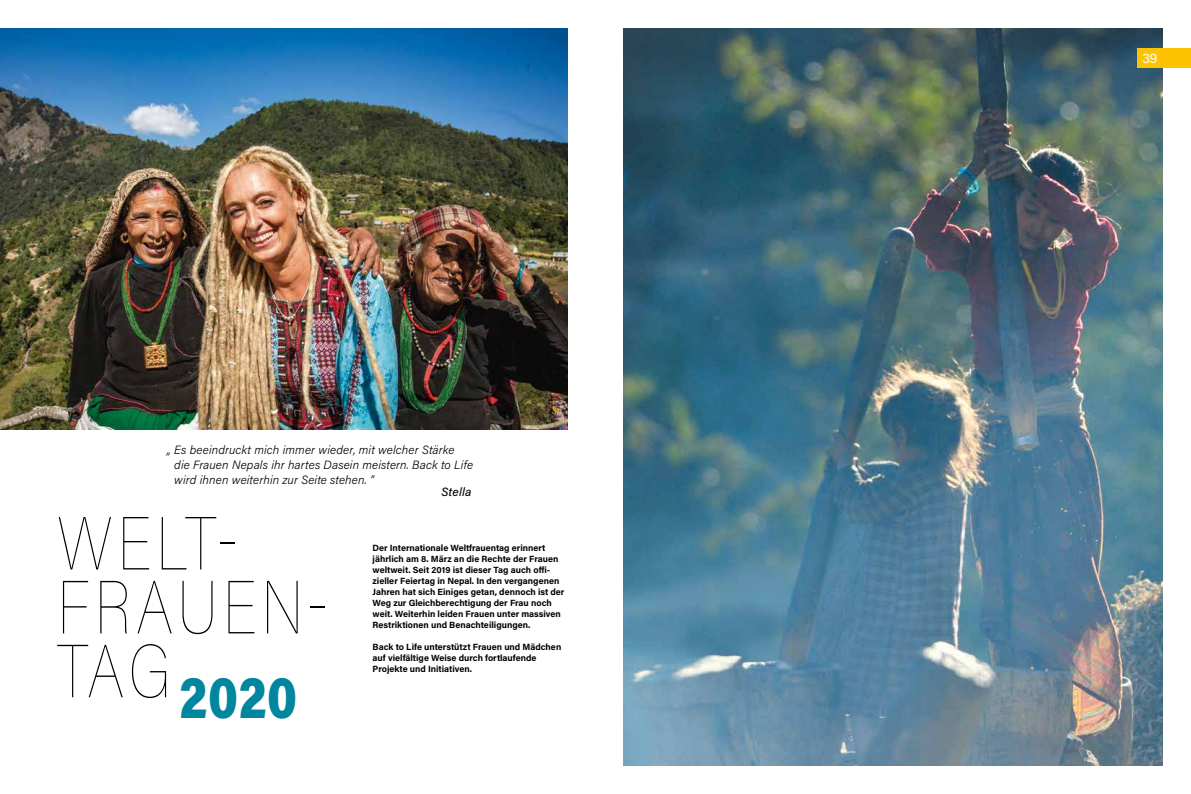
<style>
.page{position:relative;width:1191px;height:794px;background:#fff}
.page>*{position:absolute;margin:0;border:0;box-sizing:border-box;transform-origin:0 0}
.t1{font:100 74.5px/63.9px "Acumin Pro";letter-spacing:.085em;color:#000;scale:.8 1}
.t2{font:900 57.3px "Acumin Pro";color:#00869f;scale:.8 1}
.t3{font:14px "Acumin Pro";color:#fff}
.t4{font:italic 300 12px/15px "Acumin Pro";letter-spacing:.01em;color:#000}
.t5{font:italic 500 12px "Acumin Pro";letter-spacing:.02em;color:#000}
.t6{font:700 9px/11px "Acumin Pro";color:#000}
</style>
<div class="page">
<img style="left:0;top:28px;width:567px;height:402px">
<img style="left:624px;top:28px;width:538px;height:737px">
<div style="left:1137px;top:48px;width:54px;height:20px;background:#fdc300"></div>
<h3 class="t4" style="left:174px;top:442px;width:300px;text-indent:-7px">„ Es beeindruckt mich immer wieder, mit welcher Stärke die Frauen Nepals ihr hartes Dasein meistern. Back to Life wird ihnen weiterhin zur Seite stehen. ”</h3>
<h3 class="t5" style="left:441px;top:483px;width:32px">Stella</h3>
<h1 class="t1" style="left:57px;top:509px;width:340px">WELT-<br>FRAUEN-</h1>
<h2 class="t2" style="left:57px;top:657px;width:301px"><sup>TAG</sup> 2020</h2>
<p class="t6" style="left:372px;top:542px;width:193px">Der Internationale Weltfrauentag erinnert jährlich am 8. März an die Rechte der Frauen weltweit. Seit 2019 ist dieser Tag auch offi&shy;zieller Feiertag in Nepal. In den vergangenen Jahren hat sich Einiges getan, dennoch ist der Weg zur Gleichberechtigung der Frau noch weit. Weiterhin leiden Frauen unter massiven Restriktionen und Benachteiligungen.</p>
<p class="t6" style="left:372px;top:641px;width:190px">Back to Life unterstützt Frauen und Mädchen auf vielfältige Weise durch fortlaufende<br>Projekte und Initiativen.</p>
<h3 class="t3" style="left:1142px;top:48px;width:17px">39</h3>
</div>
